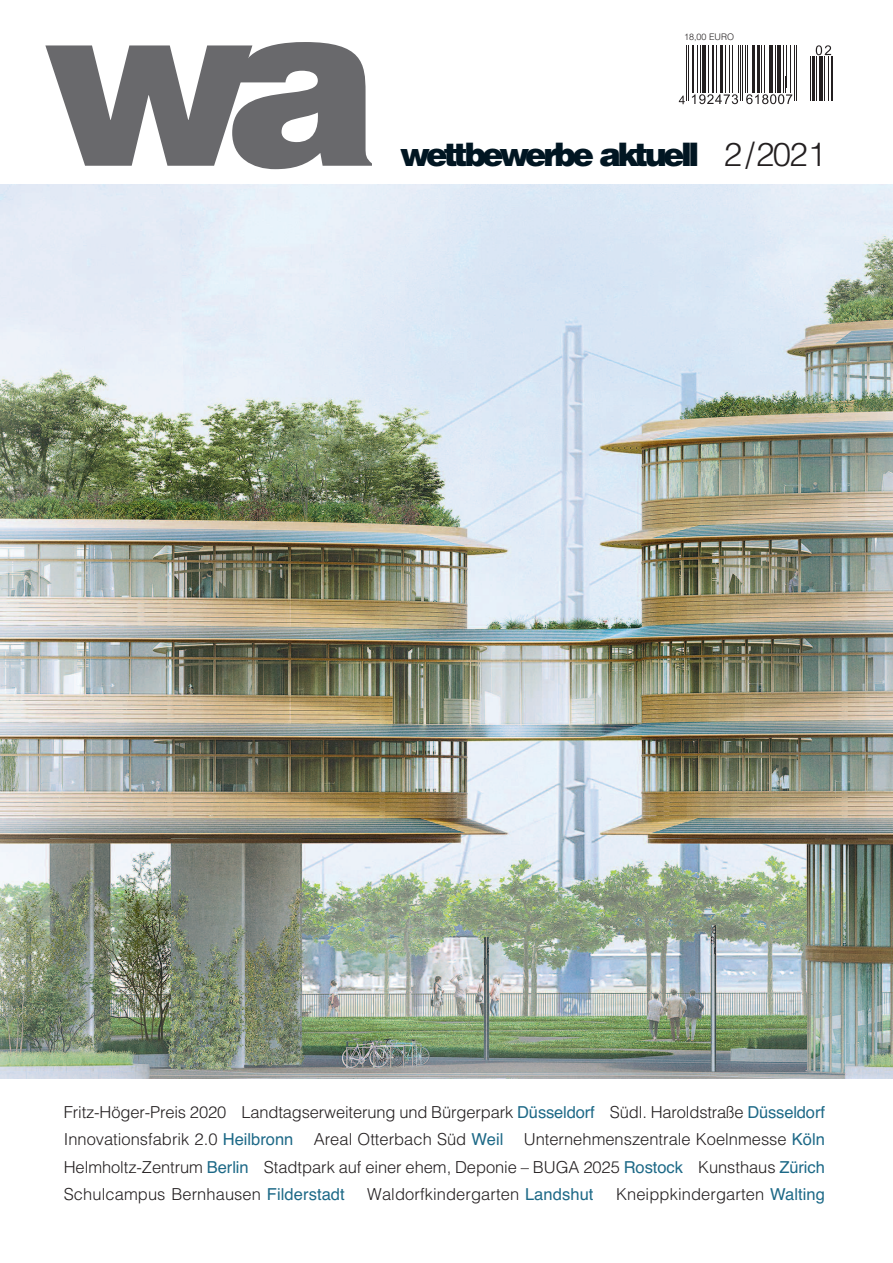
<style>
.page{position:relative;width:893px;height:1263px;background:#fff}
.page>*{position:absolute;margin:0;border:0;box-sizing:border-box;transform-origin:0 0}
.t1{font:300 33px "Helvetica";color:#231f20}
.t2{font:900 32.4px "Helvetica";letter-spacing:-.11em;color:#011622}
.t3{font:300 16.5px/27.5px "Helvetica";letter-spacing:.005em;color:#231f20;text-align:justify}
.t4{font:300 9px "Helvetica";color:#231f20}
.s1{font-weight:400;color:#1d6987}
</style>
<div class="page">
<svg style="left:45px;top:42px;width:327px;height:127px"></svg>
<hr style="left:686px;top:45px;width:1px;height:42px;background:#231f20">
<hr style="left:688px;top:45px;width:1px;height:42px;background:#231f20">
<hr style="left:692px;top:45px;width:2px;height:42px;background:#231f20">
<hr style="left:697px;top:45px;width:1px;height:42px;background:#231f20">
<hr style="left:700px;top:45px;width:1px;height:42px;background:#231f20">
<hr style="left:703px;top:45px;width:3px;height:42px;background:#231f20">
<hr style="left:708px;top:45px;width:1px;height:42px;background:#231f20">
<hr style="left:712px;top:45px;width:2px;height:42px;background:#231f20">
<hr style="left:716px;top:45px;width:1px;height:42px;background:#231f20">
<hr style="left:720px;top:45px;width:2px;height:42px;background:#231f20">
<hr style="left:725px;top:45px;width:1px;height:42px;background:#231f20">
<hr style="left:729px;top:45px;width:1px;height:42px;background:#231f20">
<hr style="left:732px;top:45px;width:1px;height:42px;background:#231f20">
<hr style="left:738px;top:45px;width:1px;height:42px;background:#231f20">
<hr style="left:740px;top:45px;width:1px;height:42px;background:#231f20">
<hr style="left:742px;top:45px;width:1px;height:42px;background:#231f20">
<hr style="left:745px;top:45px;width:1px;height:42px;background:#231f20">
<hr style="left:747px;top:45px;width:1px;height:42px;background:#231f20">
<hr style="left:753px;top:45px;width:2px;height:42px;background:#231f20">
<hr style="left:757px;top:45px;width:3px;height:42px;background:#231f20">
<hr style="left:761px;top:45px;width:1px;height:42px;background:#231f20">
<hr style="left:764px;top:45px;width:1px;height:42px;background:#231f20">
<hr style="left:769px;top:45px;width:3px;height:42px;background:#231f20">
<hr style="left:775px;top:45px;width:1px;height:42px;background:#231f20">
<hr style="left:777px;top:45px;width:4px;height:42px;background:#231f20">
<hr style="left:783px;top:45px;width:1px;height:42px;background:#231f20">
<hr style="left:786px;top:45px;width:1px;height:42px;background:#231f20">
<hr style="left:790px;top:45px;width:1px;height:42px;background:#231f20">
<hr style="left:794px;top:45px;width:1px;height:42px;background:#231f20">
<hr style="left:796px;top:45px;width:1px;height:42px;background:#231f20">
<hr style="left:810px;top:56px;width:1px;height:31px;background:#231f20">
<hr style="left:812px;top:56px;width:2px;height:31px;background:#231f20">
<hr style="left:816px;top:56px;width:1px;height:31px;background:#231f20">
<hr style="left:819px;top:56px;width:4px;height:31px;background:#231f20">
<hr style="left:824px;top:56px;width:1px;height:31px;background:#231f20">
<hr style="left:828px;top:56px;width:1px;height:31px;background:#231f20">
<hr style="left:831px;top:56px;width:2px;height:31px;background:#231f20">
<svg style="left:816px;top:45px;width:15px;height:10px"></svg>
<svg style="left:810px;top:77px;width:7px;height:23px"></svg>
<hr style="left:819px;top:77px;width:4px;height:23px;background:#231f20">
<svg style="left:824px;top:87px;width:5px;height:13px"></svg>
<hr style="left:831px;top:77px;width:2px;height:23px;background:#231f20">
<svg style="left:679px;top:77px;width:118px;height:27px"></svg>
<img style="left:0;top:185px;width:893px;height:893px">
<p class="t4" style="left:684px;top:29px;width:52px">18,00 EURO</p>
<h2 class="t2" style="left:400px;top:136px;width:301px">wettbewerbe aktuell</h2>
<h1 class="t1" style="left:724px;top:126px;width:104px">2/2021</h1>
<p class="t3" style="left:64px;top:1097px;width:763px">Fritz-Höger-Preis 2020 Landtagserweiterung und Bürgerpark <span class="s1">Düsseldorf</span> Südl. Haroldstraße <span class="s1">Düsseldorf </span>Innovationsfabrik 2.0 <span class="s1">Heilbronn</span> Areal Otterbach Süd <span class="s1">Weil</span> Unternehmenszentrale Koelnmesse <span class="s1">Köln </span>Helmholtz-Zentrum <span class="s1">Berlin</span> Stadtpark auf einer ehem, Deponie – BUGA 2025 <span class="s1">Rostock</span> Kunsthaus <span class="s1">Zürich </span>Schulcampus Bernhausen <span class="s1">Filderstadt</span></p>
<p class="t3" style="left:367px;top:1179px;width:228px">Waldorfkindergarten <span class="s1">Landshut</span></p>
<p class="t3" style="left:616px;top:1179px;width:210px">Kneippkindergarten <span class="s1">Walting</span></p>
</div>
